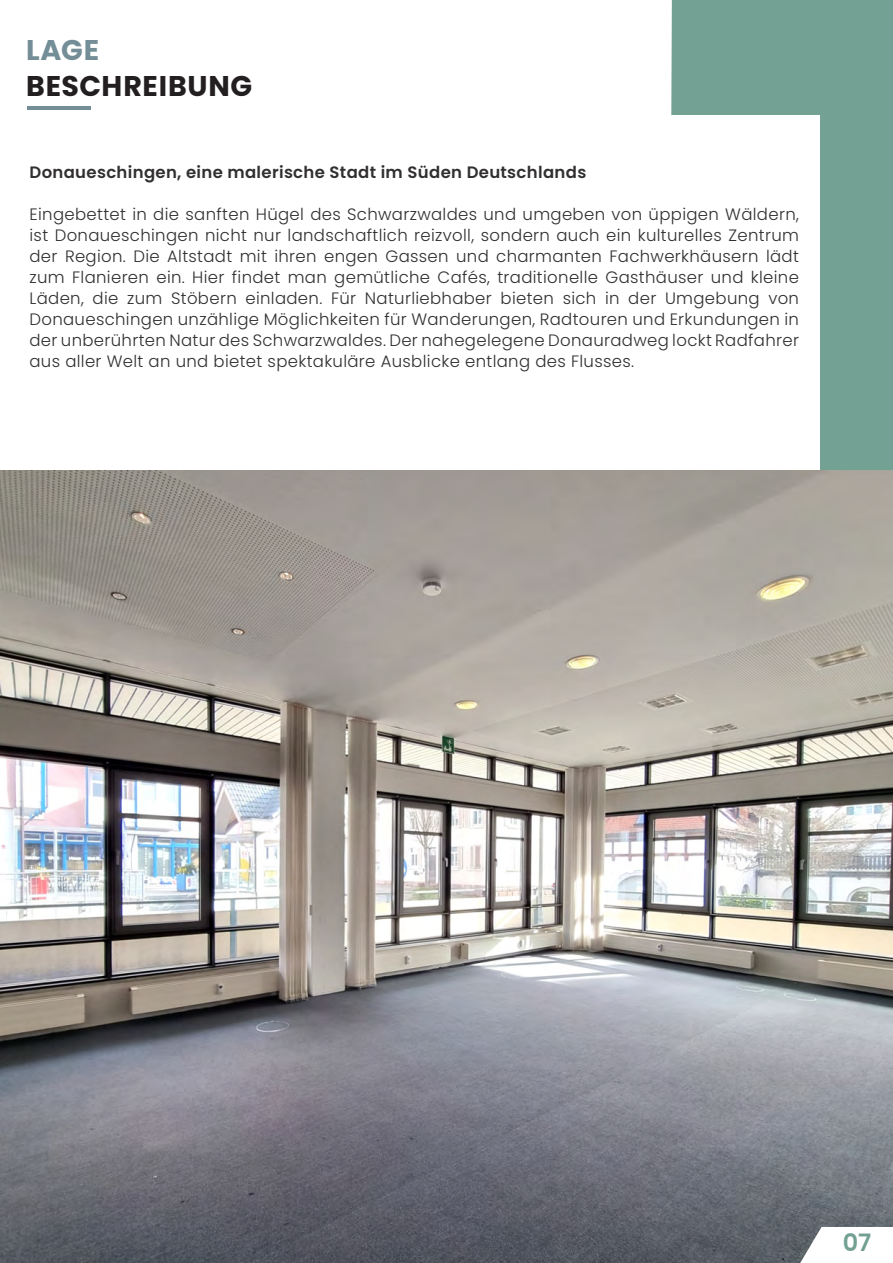
<style>
.page{position:relative;width:893px;height:1263px;background:#fff}
.page>*{position:absolute;margin:0;border:0;box-sizing:border-box;transform-origin:0 0}
.t1{font:700 28.5px "Poppins";letter-spacing:.025em;color:#231f20}
.t2{font:700 28.5px "Poppins";color:#748e97}
.t3{font:600 24px "Poppins";color:#72a093}
.t4{font:300 16.5px/21px "Poppins";letter-spacing:.02em;color:#312f30;text-align:justify}
.t5{font:600 16.5px "Poppins";letter-spacing:.02em;color:#312f30}
</style>
<div class="page">
<div style="left:671px;top:0;width:222px;height:470px;background:#73a194"></div>
<hr style="left:27px;top:107px;width:64px;height:3px;background:#748e97">
<div style="left:30px;top:116px;width:790px;height:370px;background:#fff"></div>
<img style="left:0;top:470px;width:893px;height:793px">
<svg style="left:800px;top:1227px;width:93px;height:36px"></svg>
<p class="t2" style="left:26px;top:34px;width:75px">LAGE</p>
<p class="t1" style="left:26px;top:70px;width:228px">BESCHREIBUNG</p>
<p class="t5" style="left:30px;top:162px;width:558px">Donaueschingen, eine malerische Stadt im Süden Deutschlands</p>
<p class="t4" style="left:30px;top:204px;width:771px">Eingebettet in die sanften Hügel des Schwarzwaldes und umgeben von üppigen Wäldern, ist Donaueschingen nicht nur landschaftlich reizvoll, sondern auch ein kulturelles Zentrum der Region. Die Altstadt mit ihren engen Gassen und charmanten Fachwerkhäusern lädt zum Flanieren ein. Hier findet man gemütliche Cafés, traditionelle Gasthäuser und kleine Läden, die zum Stöbern einladen. Für Naturliebhaber bieten sich in der Umgebung von Donaueschingen unzählige Möglichkeiten für Wanderungen, Radtouren und Erkundungen in der unberührten Natur des Schwarzwaldes. Der nahegelegene Donauradweg lockt Radfahrer aus aller Welt an und bietet spektakuläre Ausblicke entlang des Flusses.</p>
<p class="t3" style="left:843px;top:1228px;width:30px">07</p>
</div>
